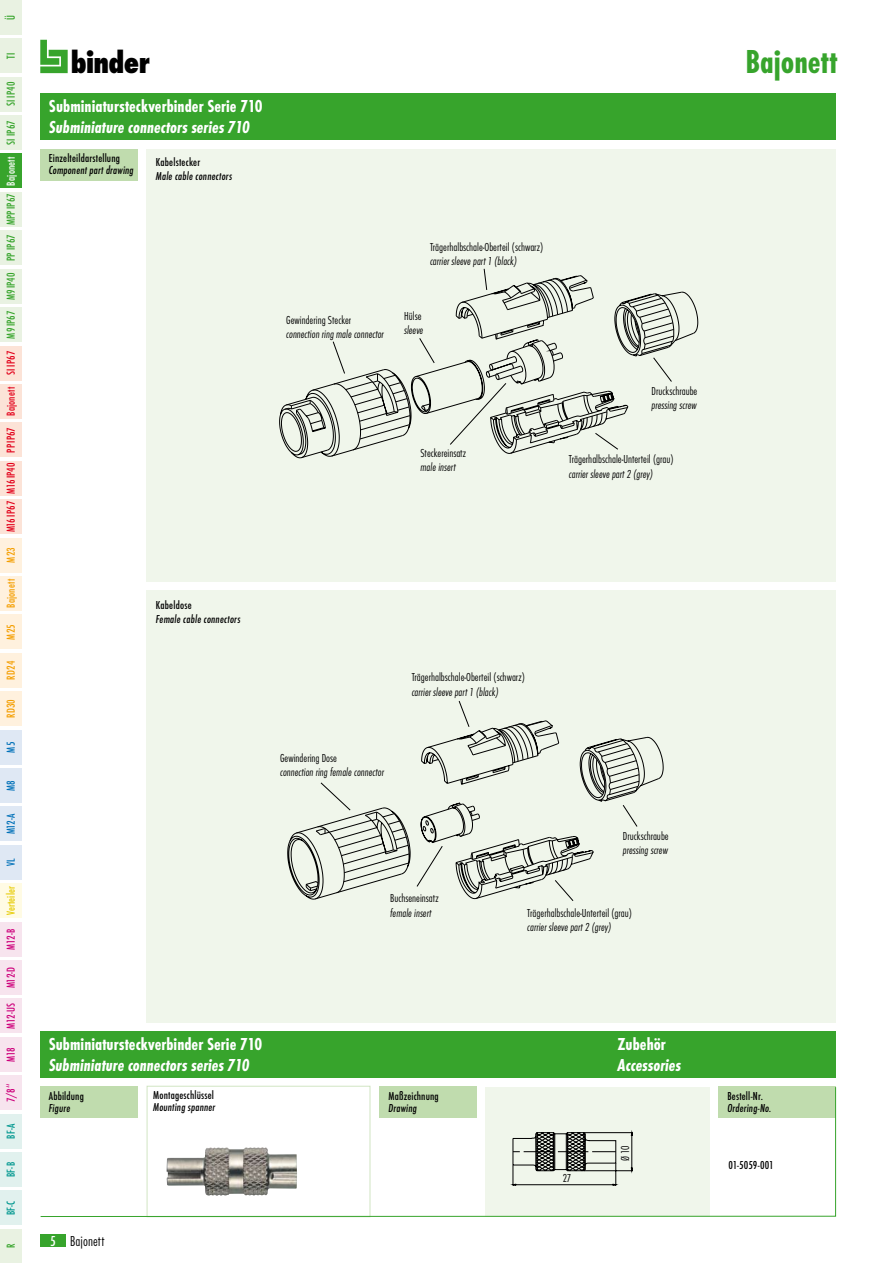
<style>
.page{position:relative;width:893px;height:1263px;background:#fff}
.page>*{position:absolute;margin:0;border:0;box-sizing:border-box;transform-origin:0 0}
.t1{font:700 condensed 34.5px "Futura T";color:#37a42c}
.t2{font:800 condensed 32.1px "Futura T";letter-spacing:-.02em;color:#000}
.t3{font:700 condensed 18px "Futura T";color:#fff}
.t4{font:italic 700 condensed 18px "Futura T";color:#fff}
.t5{font:300 condensed 15px "Futura T";letter-spacing:.005em;color:#000}
.t6{font:300 condensed 12px "Futura T";color:#000}
.t7{font:italic 300 condensed 12px "Futura T";color:#000}
.t8{font:500 condensed 12px "Futura T";letter-spacing:.015em;color:#000}
.t9{font:italic 500 condensed 12px "Futura T";letter-spacing:.015em;color:#000}
.t10{font:500 condensed 12px "Futura T";letter-spacing:.015em;color:#37a42c}
.t11{font:500 condensed 12px "Futura T";letter-spacing:.01em;color:#e2001a}
.t12{font:500 condensed 12px "Futura T";letter-spacing:-.025em;color:#cd007b}
.t13{font:500 condensed 12px "Futura T";letter-spacing:.01em;color:#f49e00}
.t14{font:500 condensed 12px "Futura T";letter-spacing:.015em;color:#e6cb00}
.t15{font:500 condensed 12px "Futura T";color:#00978f}
.t16{font:500 condensed 12px "Futura T";letter-spacing:.015em;color:#0070b8}
.s1{color:#fff}
.s2{color:#f49e00}
.s3{color:#cd007b}
.s4{font-weight:500;color:#fff}
</style>
<div class="page">
<svg style="left:40px;top:40px;width:28px;height:33px"></svg>
<div style="left:40px;top:1234px;width:26px;height:13px;background:#37a42c"></div>
<div style="left:0;top:39px;width:21px;height:34px;background:#e9f2e2"></div>
<div style="left:0;top:0;width:21px;height:34px;background:#e9f2e2"></div>
<div style="left:0;top:77px;width:21px;height:34px;background:#e9f2e2"></div>
<div style="left:0;top:116px;width:21px;height:34px;background:#e9f2e2"></div>
<div style="left:0;top:154px;width:21px;height:34px;background:#37a42c"></div>
<div style="left:0;top:192px;width:21px;height:34px;background:#e9f2e2"></div>
<div style="left:0;top:231px;width:21px;height:34px;background:#e9f2e2"></div>
<div style="left:0;top:269px;width:21px;height:34px;background:#e9f2e2"></div>
<div style="left:0;top:308px;width:21px;height:34px;background:#e9f2e2"></div>
<div style="left:0;top:346px;width:21px;height:34px;background:#fce3d7"></div>
<div style="left:0;top:384px;width:21px;height:34px;background:#fce3d7"></div>
<div style="left:0;top:423px;width:21px;height:34px;background:#fce3d7"></div>
<div style="left:0;top:461px;width:21px;height:34px;background:#fce3d7"></div>
<div style="left:0;top:500px;width:21px;height:34px;background:#fce3d7"></div>
<div style="left:0;top:538px;width:21px;height:34px;background:#fff1de"></div>
<div style="left:0;top:576px;width:21px;height:34px;background:#fff1de"></div>
<div style="left:0;top:615px;width:21px;height:34px;background:#fff1de"></div>
<div style="left:0;top:653px;width:21px;height:34px;background:#fff1de"></div>
<div style="left:0;top:692px;width:21px;height:34px;background:#fff1de"></div>
<div style="left:0;top:730px;width:21px;height:34px;background:#dfe8f4"></div>
<div style="left:0;top:768px;width:21px;height:34px;background:#dfe8f4"></div>
<div style="left:0;top:807px;width:21px;height:34px;background:#dfe8f4"></div>
<div style="left:0;top:845px;width:21px;height:34px;background:#dfe8f4"></div>
<div style="left:0;top:884px;width:21px;height:34px;background:#fffbe4"></div>
<div style="left:0;top:922px;width:21px;height:34px;background:#f7e4ee"></div>
<div style="left:0;top:960px;width:21px;height:34px;background:#f7e4ee"></div>
<div style="left:0;top:999px;width:21px;height:34px;background:#f7e4ee"></div>
<div style="left:0;top:1037px;width:21px;height:34px;background:#f7e4ee"></div>
<div style="left:0;top:1076px;width:21px;height:34px;background:#f7e4ee"></div>
<div style="left:0;top:1114px;width:21px;height:34px;background:#e1f1ee"></div>
<div style="left:0;top:1152px;width:21px;height:34px;background:#e1f1ee"></div>
<div style="left:0;top:1191px;width:21px;height:34px;background:#e1f1ee"></div>
<div style="left:0;top:1229px;width:21px;height:34px;background:#e9f2e2"></div>
<div style="left:718px;top:1086px;width:118px;height:32px;background:#c0dcae"></div>
<div style="left:379px;top:1086px;width:98px;height:32px;background:#c0dcae"></div>
<div style="left:146px;top:590px;width:690px;height:433px;background:#f0f6eb"></div>
<div style="left:146px;top:149px;width:690px;height:433px;background:#f0f6eb"></div>
<svg style="left:284px;top:275px;width:334px;height:183px"></svg>
<svg style="left:291px;top:281px;width:403px;height:162px"></svg>
<svg style="left:287px;top:736px;width:377px;height:164px"></svg>
<svg style="left:296px;top:720px;width:351px;height:179px"></svg>
<svg style="left:306px;top:770px;width:353px;height:121px"></svg>
<div style="left:40px;top:149px;width:98px;height:32px;background:#c0dcae"></div>
<div style="left:40px;top:94px;width:796px;height:46px;background:#37a42c"></div>
<div style="left:40px;top:1086px;width:98px;height:32px;background:#c0dcae"></div>
<div style="left:40px;top:1031px;width:796px;height:47px;background:#37a42c"></div>
<svg style="left:40px;top:1087px;width:796px;height:130px"></svg>
<img style="left:213px;top:1147px;width:49px;height:2px">
<svg style="left:512px;top:1132px;width:121px;height:53px"></svg>
<p class="t10" style="left:4px;top:20px;width:6px;rotate:-90deg">Ü</p>
<p class="t10" style="left:4px;top:59px;width:8px;rotate:-90deg">TI</p>
<p class="t10" style="left:4px;top:106px;width:26px;rotate:-90deg">SI IP40</p>
<p class="t10" style="left:4px;top:225px;width:107px;rotate:-90deg">MPPIP67 <span class="s1">Bajonett</span> SI IP67</p>
<p class="t10" style="left:4px;top:261px;width:28px;rotate:-90deg">PP IP67</p>
<p class="t10" style="left:4px;top:300px;width:29px;rotate:-90deg">M9IP40</p>
<p class="t10" style="left:4px;top:338px;width:29px;rotate:-90deg">M9IP67</p>
<p class="t11" style="left:4px;top:375px;width:26px;rotate:-90deg">SI IP67</p>
<p class="t11" style="left:4px;top:416px;width:30px;rotate:-90deg">Bajonett</p>
<p class="t11" style="left:4px;top:453px;width:27px;rotate:-90deg">PPIP67</p>
<p class="t11" style="left:4px;top:494px;width:33px;rotate:-90deg">M16IP40</p>
<p class="t11" style="left:4px;top:563px;width:63px;rotate:-90deg"><span class="s2">M23</span> M16IP67</p>
<p class="t13" style="left:4px;top:608px;width:30px;rotate:-90deg">Bajonett</p>
<p class="t13" style="left:4px;top:640px;width:17px;rotate:-90deg">M25</p>
<p class="t13" style="left:4px;top:680px;width:20px;rotate:-90deg">RD24</p>
<p class="t13" style="left:4px;top:718px;width:20px;rotate:-90deg">RD30</p>
<p class="t16" style="left:4px;top:752px;width:12px;rotate:-90deg">M5</p>
<p class="t16" style="left:4px;top:791px;width:12px;rotate:-90deg">M8</p>
<p class="t16" style="left:4px;top:834px;width:23px;rotate:-90deg">M12-A</p>
<p class="t16" style="left:4px;top:866px;width:9px;rotate:-90deg">VL</p>
<p class="t14" style="left:4px;top:950px;width:65px;rotate:-90deg"><span class="s3">M12-B</span> Verteiler</p>
<p class="t12" style="left:4px;top:988px;width:23px;rotate:-90deg">M12-D</p>
<p class="t12" style="left:4px;top:1029px;width:27px;rotate:-90deg">M12-US</p>
<p class="t12" style="left:4px;top:1061px;width:16px;rotate:-90deg">M18</p>
<p class="t12" style="left:4px;top:1102px;width:20px;rotate:-90deg">7/8‘‘</p>
<p class="t15" style="left:4px;top:1139px;width:17px;rotate:-90deg">BF-A</p>
<p class="t15" style="left:4px;top:1177px;width:17px;rotate:-90deg">BF-B</p>
<p class="t15" style="left:4px;top:1215px;width:16px;rotate:-90deg">BF-C</p>
<p class="t10" style="left:4px;top:1248px;width:6px;rotate:-90deg">R</p>
<h2 class="t2" style="left:71px;top:44px;width:80px">binder</h2>
<h3 class="t3" style="left:49px;top:96px;width:215px">Subminiatursteckverbinder Serie 710</h3>
<h3 class="t4" style="left:49px;top:117px;width:202px">Subminiature connectors series 710</h3>
<p class="t8" style="left:49px;top:151px;width:73px">Einzelteildarstellung</p>
<p class="t9" style="left:49px;top:163px;width:87px">Component part drawing</p>
<p class="t8" style="left:156px;top:155px;width:46px">Kabelstecker</p>
<p class="t9" style="left:156px;top:169px;width:78px">Male cable connectors</p>
<p class="t6" style="left:286px;top:313px;width:67px">Gewindering Stecker</p>
<p class="t7" style="left:286px;top:327px;width:99px">connection ring male connector</p>
<p class="t6" style="left:430px;top:240px;width:115px">Trägerhalbschale-Oberteil (schwarz)</p>
<p class="t7" style="left:430px;top:254px;width:88px">carrier sleeve part 1 (black)</p>
<p class="t6" style="left:404px;top:309px;width:19px">Hülse</p>
<p class="t7" style="left:404px;top:323px;width:21px">sleeve</p>
<p class="t6" style="left:421px;top:446px;width:47px">Steckereinsatz</p>
<p class="t7" style="left:421px;top:460px;width:37px">male insert</p>
<p class="t6" style="left:652px;top:384px;width:47px">Druckschraube</p>
<p class="t7" style="left:652px;top:398px;width:47px">pressing screw</p>
<p class="t6" style="left:569px;top:452px;width:106px">Trägerhalbschale-Unterteil (grau)</p>
<p class="t7" style="left:569px;top:467px;width:86px">carrier sleeve part 2 (grey)</p>
<h1 class="t1" style="left:745px;top:41px;width:93px">Bajonett</h1>
<p class="t8" style="left:156px;top:598px;width:37px">Kabeldose</p>
<p class="t9" style="left:156px;top:612px;width:86px">Female cable connectors</p>
<p class="t6" style="left:280px;top:750px;width:58px">Gewindering Dose</p>
<p class="t7" style="left:280px;top:765px;width:105px">connection ring female connector</p>
<p class="t6" style="left:412px;top:670px;width:115px">Trägerhalbschale-Oberteil (schwarz)</p>
<p class="t7" style="left:412px;top:685px;width:88px">carrier sleeve part 1 (black)</p>
<p class="t6" style="left:623px;top:829px;width:47px">Druckschraube</p>
<p class="t7" style="left:623px;top:843px;width:47px">pressing screw</p>
<p class="t6" style="left:390px;top:891px;width:50px">Buchseneinsatz</p>
<p class="t7" style="left:390px;top:906px;width:43px">female insert</p>
<p class="t6" style="left:527px;top:906px;width:106px">Trägerhalbschale-Unterteil (grau)</p>
<p class="t7" style="left:527px;top:920px;width:86px">carrier sleeve part 2 (grey)</p>
<h3 class="t3" style="left:49px;top:1033px;width:215px">Subminiatursteckverbinder Serie 710</h3>
<h3 class="t4" style="left:49px;top:1054px;width:202px">Subminiature connectors series 710</h3>
<h3 class="t3" style="left:618px;top:1033px;width:50px">Zubehör</h3>
<h3 class="t4" style="left:618px;top:1054px;width:65px">Accessories</h3>
<p class="t8" style="left:49px;top:1089px;width:37px">Abbildung</p>
<p class="t9" style="left:49px;top:1101px;width:23px">Figure</p>
<p class="t8" style="left:153px;top:1088px;width:62px">Montageschlüssel</p>
<p class="t9" style="left:153px;top:1100px;width:64px">Mounting spanner</p>
<p class="t8" style="left:388px;top:1088px;width:52px">Maßzeichnung</p>
<p class="t9" style="left:388px;top:1100px;width:30px">Drawing</p>
<p class="t6" style="left:618px;top:1161px;width:17px;rotate:-90deg">Ø 10</p>
<p class="t6" style="left:563px;top:1171px;width:10px">27</p>
<p class="t5" style="left:50px;top:1232px;width:56px"><span class="s4">5</span> Bajonett</p>
<p class="t8" style="left:727px;top:1089px;width:37px">Bestell-Nr.</p>
<p class="t9" style="left:727px;top:1101px;width:46px">Ordering-No.</p>
<p class="t8" style="left:728px;top:1158px;width:47px">01-5059-001</p>
</div>
